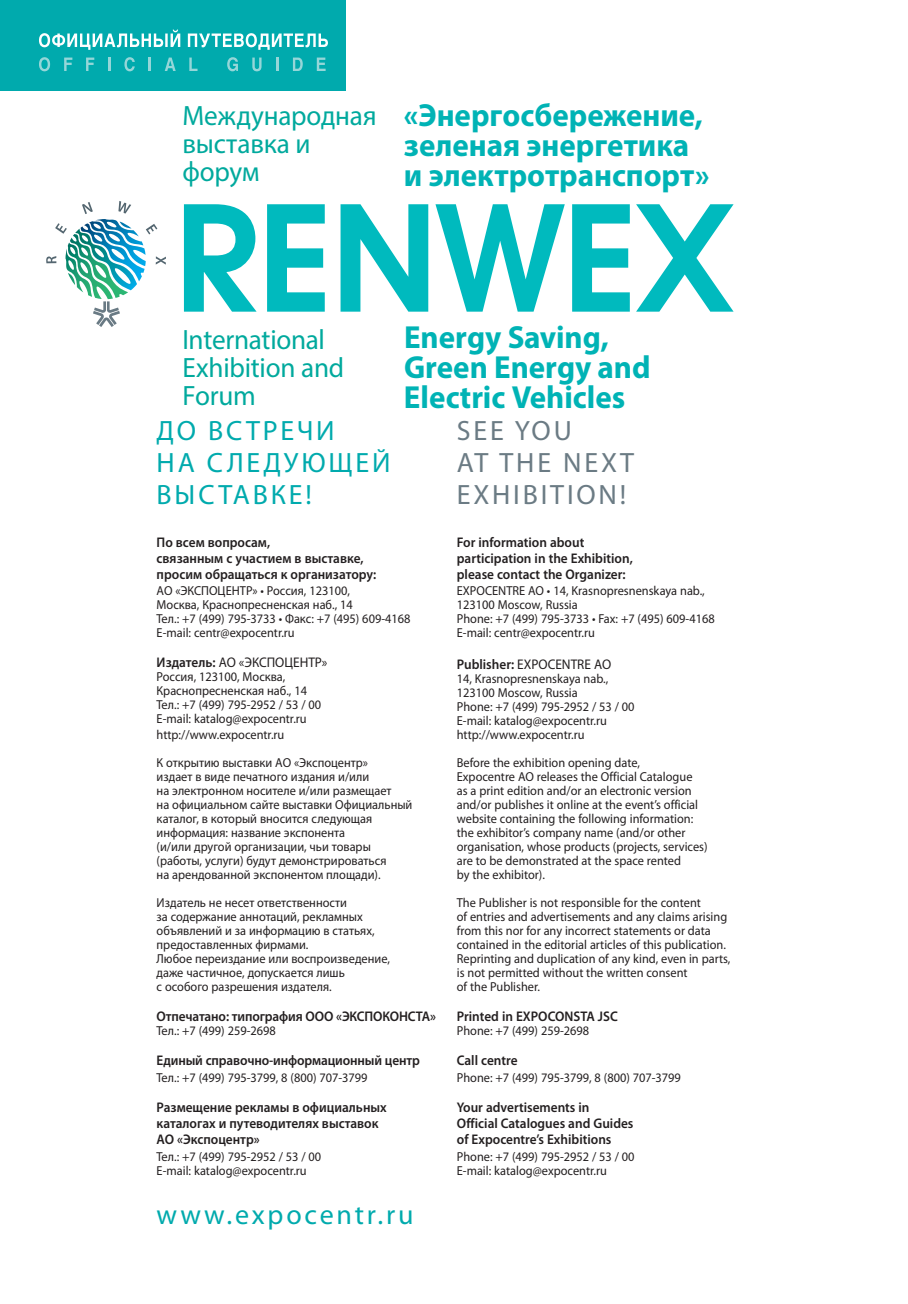
<style>
.page{position:relative;width:908px;height:1304px;background:#fff}
.page>*{position:absolute;margin:0;border:0;box-sizing:border-box;transform-origin:0 0}
.t1{font:700 32px/30px "Myriad Pro";color:#00b3b5}
.t2{font:28px/28px "Myriad Pro";letter-spacing:-.01em;color:#00a99d}
.t3{font:28px/32px "Myriad Pro";letter-spacing:.1em;color:#00aaad}
.t4{font:28px/32px "Myriad Pro";letter-spacing:.1em;color:#6b7b84}
.t5{font:600 14px/16px "Myriad Pro";color:#231f20;scale:.95 1}
.t6{font:14px "Myriad Pro";color:#231f20;scale:.95 1}
.t7{font:13px/14px "Myriad Pro";color:#231f20;scale:.95 1}
.s1{font-weight:600}
</style>
<div class="page">
<svg style="left:46px;top:201px;width:120px;height:126px"></svg>
<svg style="left:184px;top:204px;width:72px;height:108px"></svg>
<svg style="left:267px;top:204px;width:57px;height:108px"></svg>
<svg style="left:340px;top:204px;width:88px;height:108px"></svg>
<svg style="left:435px;top:204px;width:129px;height:108px"></svg>
<svg style="left:572px;top:204px;width:57px;height:108px"></svg>
<svg style="left:636px;top:204px;width:97px;height:108px"></svg>
<div style="left:0;top:0;width:346px;height:91px;background:#00aaad"></div>
<svg style="left:39px;top:30px;width:141px;height:20px"></svg>
<svg style="left:188px;top:33px;width:140px;height:17px"></svg>
<svg style="left:39px;top:57px;width:11px;height:14px"></svg>
<svg style="left:64px;top:58px;width:8px;height:13px"></svg>
<svg style="left:86px;top:58px;width:8px;height:13px"></svg>
<svg style="left:108px;top:58px;width:2px;height:13px"></svg>
<svg style="left:124px;top:57px;width:11px;height:14px"></svg>
<svg style="left:149px;top:58px;width:2px;height:13px"></svg>
<svg style="left:165px;top:58px;width:11px;height:13px"></svg>
<svg style="left:189px;top:58px;width:8px;height:13px"></svg>
<svg style="left:227px;top:57px;width:11px;height:14px"></svg>
<svg style="left:252px;top:58px;width:9px;height:13px"></svg>
<svg style="left:276px;top:58px;width:2px;height:13px"></svg>
<svg style="left:293px;top:58px;width:9px;height:13px"></svg>
<svg style="left:316px;top:58px;width:9px;height:13px"></svg>
<h2 class="t2" style="left:182px;top:101px;width:195px">Mеждународная выставка и форум</h2>
<h1 class="t1" style="left:404px;top:99px;width:307px">«Энергосбережение, зеленая энергетика и электротранспорт»</h1>
<h2 class="t2" style="left:182px;top:325px;width:163px">International<br>Exhibition and<br>Forum</h2>
<h2 class="t3" style="left:156px;top:414px;width:235px">ДО ВСТРЕЧИ<br>НА СЛЕДУЮЩЕЙ<br>ВЫСТАВКЕ!</h2>
<h1 class="t1" style="left:404px;top:321px;width:248px">Energy Saving,<br>Green Energy and<br>Electric Vehicles</h1>
<h2 class="t4" style="left:456px;top:414px;width:179px">SEE YOU<br>AT THE NEXT<br>EXHIBITION!</h2>
<p class="t5" style="left:156px;top:534px;width:232px">По всем вопросам,<br>связанным с участием в выставке, просим обращаться к организатору:</p>
<p class="t7" style="left:156px;top:584px;width:268px">АО «ЭКСПОЦЕНТР» • Россия, 123100,<br>Москва, Краснопресненская наб., 14<br>Тел.: +7 (499) 795-3733 • Факс: +7 (495) 609-4168<br>E-mail: centr@expocentr.ru</p>
<p class="t6" style="left:156px;top:654px;width:181px"><span class="s1">Издатель:</span> АО «ЭКСПОЦЕНТР»</p>
<p class="t7" style="left:156px;top:670px;width:175px">Россия, 123100, Москва,<br>Краснопресненская наб., 14<br>Тел.: +7 (499) 795-2952 / 53 / 00<br>E-mail: katalog@expocentr.ru</p>
<p class="t7" style="left:156px;top:721px;width:224px;line-height:28px">http://www.expocentr.ru<br>К открытию выставки АО «Экспоцентр»</p>
<p class="t7" style="left:156px;top:770px;width:271px">издает в виде печатного издания и/или<br>на электронном носителе и/или размещает<br>на официальном сайте выставки Официальный каталог, в который вносится следующая информация: название экспонента<br>(и/или другой организации, чьи товары (работы, услуги) будут демонстрироваться<br>на арендованной экспонентом площади).</p>
<p class="t7" style="left:156px;top:896px;width:247px">Издатель не несет ответственности<br>за содержание аннотаций, рекламных объявлений и за информацию в статьях, предоставленных фирмами.<br>Любое переиздание или воспроизведение, даже частичное, допускается лишь<br>с особого разрешения издателя.</p>
<p class="t5" style="left:156px;top:1008px;width:295px">Отпечатано: типография ООО «ЭКСПОКОНСТА»</p>
<p class="t7" style="left:156px;top:1024px;width:127px">Тел.: +7 (499) 259-2698</p>
<p class="t5" style="left:156px;top:1052px;width:278px">Единый справочно-информационный центр</p>
<p class="t7" style="left:156px;top:1071px;width:223px">Тел.: +7 (499) 795-3799, 8 (800) 707-3799</p>
<p class="t5" style="left:156px;top:1099px;width:244px">Размещение рекламы в официальных каталогах и путеводителях выставок<br>АО «Экспоцентр»</p>
<p class="t7" style="left:156px;top:1150px;width:175px">Тел.: +7 (499) 795-2952 / 53 / 00<br>E-mail: katalog@expocentr.ru</p>
<h2 class="t3" style="left:156px;top:1198px;width:258px">www.expocentr.ru</h2>
<p class="t5" style="left:456px;top:534px;width:187px">For information about participation in the Exhibition, please contact the Organizer:</p>
<p class="t7" style="left:456px;top:584px;width:273px">EXPOCENTRE AO • 14, Krasnopresnenskaya nab., 123100 Moscow, Russia<br>Phone: +7 (499) 795-3733 • Fax: +7 (495) 609-4168<br>E-mail: centr@expocentr.ru</p>
<p class="t6" style="left:456px;top:656px;width:164px"><span class="s1">Publisher:</span> EXPOCENTRE AO</p>
<p class="t7" style="left:456px;top:672px;width:188px">14, Krasnopresnenskaya nab.,<br>123100 Moscow, Russia<br>Phone: +7 (499) 795-2952 / 53 / 00<br>E-mail: katalog@expocentr.ru http://www.expocentr.ru</p>
<p class="t7" style="left:456px;top:756px;width:265px">Before the exhibition opening date,<br>Expocentre AO releases the Official Catalogue<br>as a print edition and/or an electronic version and/or publishes it online at the event’s official website containing the following information: the exhibitor’s company name (and/or other organisation, whose products (projects, services) are to be demonstrated at the space rented<br>by the exhibitor).</p>
<p class="t7" style="left:456px;top:896px;width:289px">The Publisher is not responsible for the content<br>of entries and advertisements and any claims arising from this nor for any incorrect statements or data contained in the editorial articles of this publication.<br>Reprinting and duplication of any kind, even in parts, is not permitted without the written consent<br>of the Publisher.</p>
<p class="t5" style="left:456px;top:1008px;width:171px">Printed in EXPOCONSTA JSC</p>
<p class="t7" style="left:456px;top:1024px;width:141px">Phone: +7 (499) 259-2698</p>
<p class="t5" style="left:456px;top:1052px;width:65px">Call centre</p>
<p class="t7" style="left:456px;top:1071px;width:237px">Phone: +7 (499) 795-3799, 8 (800) 707-3799</p>
<p class="t5" style="left:456px;top:1099px;width:187px">Your advertisements in<br>Official Catalogues and Guides of Expocentre’s Exhibitions</p>
<p class="t7" style="left:456px;top:1150px;width:188px">Phone: +7 (499) 795-2952 / 53 / 00<br>E-mail: katalog@expocentr.ru</p>
</div>
